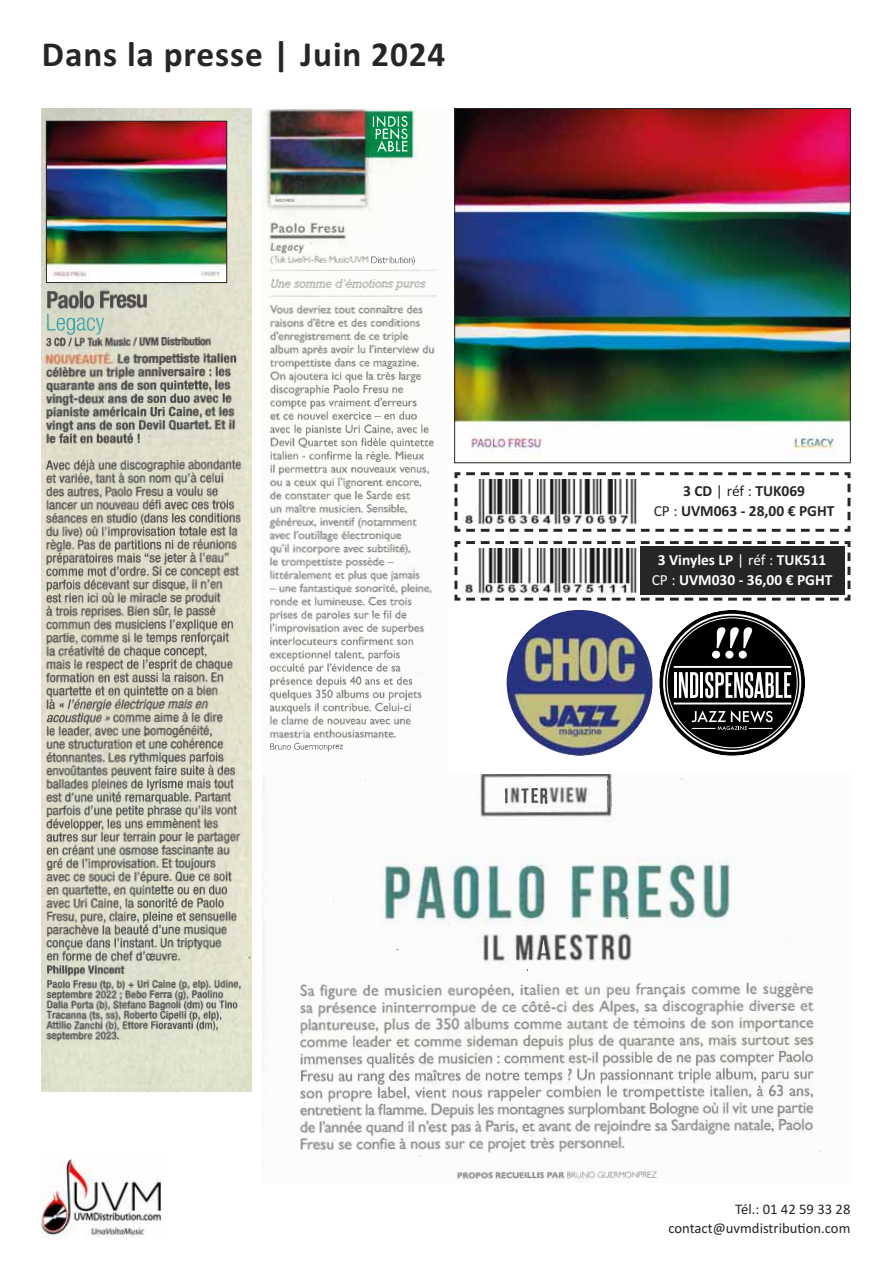
<style>
.page{position:relative;width:893px;height:1263px;background:#fff}
.page>*{position:absolute;margin:0;border:0;box-sizing:border-box;transform-origin:0 0}
.t1{font:700 35.25px "Calibri";letter-spacing:.025em;color:#272526}
.t2{font:700 15.45px/20px "Calibri";color:#fff;text-align:center}
.t3{font:700 15.45px/20px "Calibri";color:#272526;text-align:center}
.t4{font:14.7px/19.6px "Calibri";color:#272526;text-align:right}
.s1{font-weight:400}
</style>
<div class="page">
<img style="left:42px;top:1159px;width:118px;height:79px">
<img style="left:42px;top:108px;width:209px;height:178px">
<img style="left:42px;top:286px;width:209px;height:805px">
<img style="left:456px;top:110px;width:392px;height:345px">
<div style="left:454px;top:108px;width:396px;height:355px;border:1px solid #272526"></div>
<svg style="left:454px;top:472px;width:397px;height:60px"></svg>
<img style="left:461px;top:480px;width:176px;height:46px">
<svg style="left:454px;top:541px;width:397px;height:60px"></svg>
<div style="left:461px;top:548px;width:176px;height:47px;background:#fff"></div>
<img style="left:462px;top:548px;width:175px;height:46px">
<div style="left:640px;top:547px;width:204px;height:48px;background:#272526"></div>
<img style="left:507px;top:610px;width:145px;height:146px">
<svg style="left:659px;top:610px;width:146px;height:146px;background:#242424"></svg>
<svg style="left:712px;top:627px;width:40px;height:32px"></svg>
<svg style="left:692px;top:710px;width:81px;height:20px;background:#404040"></svg>
<hr style="left:674px;top:672px;width:2px;height:26px;background:#fff">
<svg style="left:679px;top:672px;width:19px;height:26px"></svg>
<hr style="left:700px;top:672px;width:3px;height:26px;background:#fff">
<svg style="left:705px;top:672px;width:86px;height:26px"></svg>
<hr style="left:674px;top:703px;width:117px;height:2px;background:#fff">
<hr style="left:674px;top:666px;width:117px;height:2px;background:#fff">
<img style="left:263px;top:110px;width:174px;height:628px">
<img style="left:370px;top:114px;width:40px;height:38px">
<img style="left:268px;top:197px;width:40px;height:7px">
<img style="left:270px;top:742px;width:73px;height:10px">
<img style="left:370px;top:253px;width:48px;height:13px">
<svg style="left:308px;top:241px;width:8px;height:4px"></svg>
<img style="left:303px;top:775px;width:518px;height:404px">
<svg style="left:417px;top:1155px;width:6px;height:3px"></svg>
<svg style="left:334px;top:1105px;width:12px;height:12px"></svg>
<svg style="left:321px;top:1008px;width:6px;height:4px"></svg>
<img style="left:540px;top:940px;width:6px;height:14px">
<svg style="left:525px;top:967px;width:4px;height:5px"></svg>
<svg style="left:481px;top:931px;width:6px;height:3px"></svg>
<svg style="left:624px;top:916px;width:6px;height:4px"></svg>
<svg style="left:330px;top:900px;width:6px;height:3px"></svg>
<img style="left:502px;top:787px;width:86px;height:18px">
<svg style="left:362px;top:778px;width:6px;height:4px"></svg>
<img style="left:604px;top:779px;width:9px;height:32px">
<svg style="left:678px;top:778px;width:6px;height:3px"></svg>
<img style="left:48px;top:123px;width:177px;height:158px">
<div style="left:46px;top:121px;width:181px;height:162px;border:1px solid #272526"></div>
<h1 class="t1" style="left:42px;top:42px;width:405px">Dans la presse | Juin 2024</h1>
<p class="t3" style="left:654px;top:482px;width:182px">3 CD <span class="s1">| réf :</span> TUK069<br><span class="s1">CP :</span> UVM063 ‐ 28,00 € PGHT</p>
<p class="t2" style="left:652px;top:551px;width:182px">3 Vinyles LP <span class="s1">| réf :</span> TUK511<br><span class="s1">CP :</span> UVM030 ‐ 36,00 € PGHT</p>
<p class="t4" style="left:668px;top:1200px;width:184px">Tél.: 01 42 59 33 28 contact@uvmdistribu-on.com</p>
</div>
